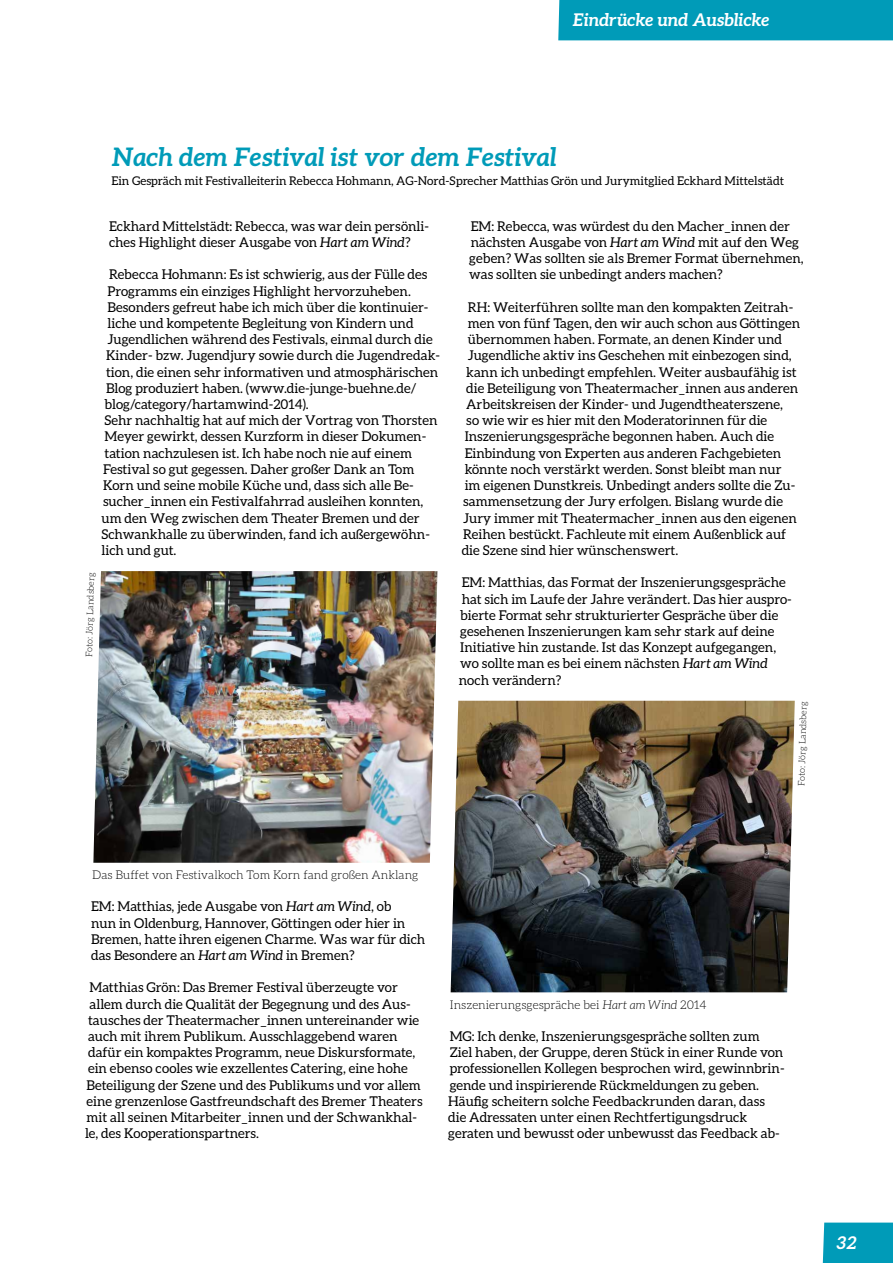
<style>
.page{position:relative;width:893px;height:1263px;background:#fff}
.page>*{position:absolute;margin:0;border:0;box-sizing:border-box;transform-origin:0 0}
.t1{font:italic 700 25.5px "Aleo";color:#009bb8}
.t2{font:italic 700 17.55px "Aleo";color:#fff}
.t3{font:13.5px/16.2px "Aleo";color:#000}
.t4{font:12px "Aleo";color:#000}
.t5{font:300 12px "Aleo";color:#000}
.t6{font:300 9px "Aleo";color:#000}
.s1{font-style:italic}
</style>
<div class="page">
<div style="left:823px;top:1222px;width:70px;height:41px;background:#009bb8"></div>
<img style="left:451px;top:701px;width:344px;height:291px">
<img style="left:93px;top:571px;width:344px;height:292px">
<div style="left:558px;top:0;width:335px;height:40px;background:#009bb8"></div>
<p class="t2" style="left:572px;top:10px;width:199px">Eindrücke und Ausblicke</p>
<h1 class="t1" style="left:111px;top:142px;width:447px">Nach dem Festival ist vor dem Festival</h1>
<p class="t4" style="left:111px;top:174px;width:674px">Ein Gespräch mit Festivalleiterin Rebecca Hohmann, AG-Nord-Sprecher Matthias Grön und Jurymitglied Eckhard Mittelstädt</p>
<p class="t3" style="left:109px;top:218px;width:321px">Eckhard Mittelstädt: Rebecca, was war dein persönli&shy;ches Highlight dieser Ausgabe von <span class="s1">Hart am Wind</span>?</p>
<p class="t3" style="left:109px;top:266px;width:320px">Rebecca Hohmann: Es ist schwierig, aus der Fülle des</p>
<p class="t3" style="left:108px;top:283px;width:305px">Programms ein einziges Highlight hervorzuheben.</p>
<p class="t3" style="left:108px;top:299px;width:322px">Besonders gefreut habe ich mich über die kontinuier-</p>
<p class="t3" style="left:108px;top:315px;width:308px">liche und kompetente Begleitung von Kindern und</p>
<p class="t3" style="left:108px;top:331px;width:327px">Jugendlichen während des Festivals, einmal durch die</p>
<p class="t3" style="left:106px;top:347px;width:336px">Kinder- bzw. Jugendjury sowie durch die Jugendredak-</p>
<p class="t3" style="left:106px;top:364px;width:334px">tion, die einen sehr informativen und atmosphärischen</p>
<p class="t3" style="left:106px;top:380px;width:312px">Blog produziert haben. (www.die-junge-buehne.de/</p>
<p class="t3" style="left:105px;top:396px;width:206px">blog/category/hartamwind-2014).</p>
<p class="t3" style="left:105px;top:412px;width:334px">Sehr nachhaltig hat auf mich der Vortrag von Thorsten</p>
<p class="t3" style="left:105px;top:428px;width:323px">Meyer gewirkt, dessen Kurzform in dieser Dokumen-</p>
<p class="t3" style="left:105px;top:445px;width:309px">tation nachzulesen ist. Ich habe noch nie auf einem</p>
<p class="t3" style="left:103px;top:461px;width:313px">Festival so gut gegessen. Daher großer Dank an Tom</p>
<p class="t3" style="left:103px;top:477px;width:312px">Korn und seine mobile Küche und, dass sich alle Be-</p>
<p class="t3" style="left:103px;top:493px;width:322px">sucher_innen ein Festivalfahrrad ausleihen konnten,</p>
<p class="t3" style="left:102px;top:509px;width:320px">um den Weg zwischen dem Theater Bremen und der</p>
<p class="t3" style="left:102px;top:526px;width:330px">Schwankhalle zu überwinden, fand ich außergewöhn-</p>
<p class="t3" style="left:102px;top:542px;width:76px">lich und gut.</p>
<p class="t3" style="left:469px;top:218px;width:336px">EM: Rebecca, was würdest du den Macher_innen der nächsten Ausgabe von <span class="s1">Hart am Wind</span> mit auf den Weg geben? Was sollten sie als Bremer Format übernehmen, was sollten sie unbedingt anders machen?</p>
<p class="t3" style="left:468px;top:299px;width:327px">RH: Weiterführen sollte man den kompakten Zeitrah-</p>
<p class="t3" style="left:468px;top:315px;width:334px">men von fünf Tagen, den wir auch schon aus Göttingen</p>
<p class="t3" style="left:468px;top:331px;width:316px">übernommen haben. Formate, an denen Kinder und</p>
<p class="t3" style="left:468px;top:347px;width:326px">Jugendliche aktiv ins Geschehen mit einbezogen sind,</p>
<p class="t3" style="left:466px;top:364px;width:332px">kann ich unbedingt empfehlen. Weiter ausbaufähig ist</p>
<p class="t3" style="left:466px;top:380px;width:333px">die Beteiligung von Theatermacher_innen aus anderen</p>
<p class="t3" style="left:466px;top:396px;width:318px">Arbeitskreisen der Kinder- und Jugendtheaterszene,</p>
<p class="t3" style="left:466px;top:412px;width:303px">so wie wir es hier mit den Moderatorinnen für die</p>
<p class="t3" style="left:465px;top:428px;width:311px">Inszenierungsgespräche begonnen haben. Auch die</p>
<p class="t3" style="left:465px;top:445px;width:318px">Einbindung von Experten aus anderen Fachgebieten</p>
<p class="t3" style="left:465px;top:461px;width:318px">könnte noch verstärkt werden. Sonst bleibt man nur</p>
<p class="t3" style="left:465px;top:477px;width:332px">im eigenen Dunstkreis. Unbedingt anders sollte die Zu-</p>
<p class="t3" style="left:463px;top:493px;width:321px">sammensetzung der Jury erfolgen. Bislang wurde die</p>
<p class="t3" style="left:463px;top:509px;width:335px">Jury immer mit Theatermacher_innen aus den eigenen</p>
<p class="t3" style="left:463px;top:526px;width:325px">Reihen bestückt. Fachleute mit einem Außenblick auf</p>
<p class="t3" style="left:462px;top:542px;width:218px">die Szene sind hier wünschenswert.</p>
<p class="t3" style="left:459px;top:574px;width:335px">EM: Matthias, das Format der Inszenierungsgespräche hat sich im Laufe der Jahre verändert. Das hier auspro&shy;bierte Format sehr strukturierter Gespräche über die gesehenen Inszenierungen kam sehr stark auf deine Initiative hin zustande. Ist das Konzept aufgegangen, wo sollte man es bei einem nächsten <span class="s1">Hart am Wind </span>noch verändern?</p>
<p class="t6" style="left:84px;top:656px;width:86px;rotate:-88deg">Foto: Jörg Landsberg</p>
<p class="t6" style="left:796px;top:785px;width:86px;rotate:-88deg">Foto: Jörg Landsberg</p>
<p class="t5" style="left:92px;top:868px;width:328px">Das Buffet von Festivalkoch Tom Korn fand großen Anklang</p>
<p class="t3" style="left:91px;top:898px;width:336px">EM: Matthias, jede Ausgabe von <span class="s1">Hart am Wind</span>, ob<br>nun in Oldenburg, Hannover, Göttingen oder hier in Bremen, hatte ihren eigenen Charme. Was war für dich das Besondere an <span class="s1">Hart am Wind</span> in Bremen?</p>
<p class="t3" style="left:90px;top:979px;width:310px">Matthias Grön: Das Bremer Festival überzeugte vor</p>
<p class="t3" style="left:90px;top:995px;width:323px">allem durch die Qualität der Begegnung und des Aus-</p>
<p class="t3" style="left:88px;top:1012px;width:333px">tausches der Theatermacher_innen untereinander wie</p>
<p class="t3" style="left:88px;top:1028px;width:311px">auch mit ihrem Publikum. Ausschlaggebend waren</p>
<p class="t3" style="left:88px;top:1044px;width:329px">dafür ein kompaktes Programm, neue Diskursformate,</p>
<p class="t3" style="left:88px;top:1060px;width:321px">ein ebenso cooles wie exzellentes Catering, eine hohe</p>
<p class="t3" style="left:87px;top:1076px;width:336px">Beteiligung der Szene und des Publikums und vor allem</p>
<p class="t3" style="left:87px;top:1093px;width:337px">eine grenzenlose Gastfreundschaft des Bremer Theaters</p>
<p class="t3" style="left:87px;top:1109px;width:332px">mit all seinen Mitarbeiter_innen und der Schwankhal-</p>
<p class="t3" style="left:85px;top:1125px;width:175px">le, des Kooperationspartners.</p>
<p class="t5" style="left:450px;top:998px;width:258px">Inszenierungsgespräche bei <span class="s1">Hart am Wind</span> 2014</p>
<p class="t3" style="left:448px;top:1028px;width:338px">MG: Ich denke, Inszenierungsgespräche sollten zum<br>Ziel haben, der Gruppe, deren Stück in einer Runde von professionellen Kollegen besprochen wird, gewinnbrin&shy;gende und inspirierende Rückmeldungen zu geben.<br>Häufig scheitern solche Feedbackrunden daran, dass die Adressaten unter einen Rechtfertigungsdruck geraten und bewusst oder unbewusst das Feedback ab-</p>
<p class="t2" style="left:836px;top:1232px;width:23px">32</p>
</div>
